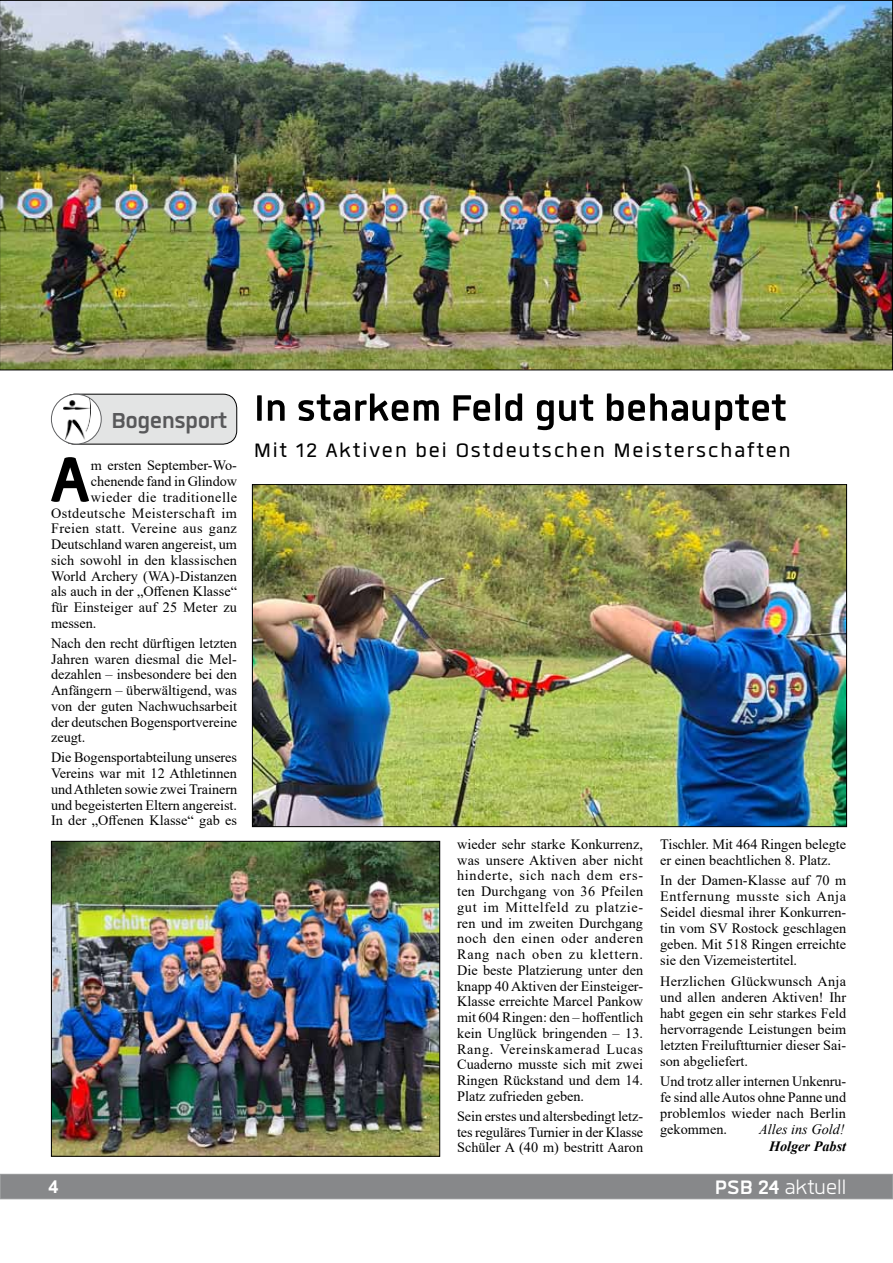
<style>
.page{position:relative;width:893px;height:1263px;background:#fff}
.page>*{position:absolute;margin:0;border:0;box-sizing:border-box;transform-origin:0 0}
.t1{font:700 89.4px "Quan";color:#000}
.t2{font:700 51px "Quan";color:#000}
.t3{font:27px "Quan";letter-spacing:.07em;color:#000}
.t4{font:27px "Quan";color:#fff}
.t5{font:700 18px "Arial";color:#fff}
.t6{font:14.25px/15.8px "Times New Roman";color:#000;text-align:justify}
.t7{font:14.25px "Times New Roman";letter-spacing:.03em;color:#000}
.t8{font:14.25px "Times New Roman";letter-spacing:.035em;color:#000}
.t9{font:italic 14.25px "Times New Roman";color:#000}
.t10{font:italic 700 14.25px "Times New Roman";color:#000}
.s1{font-weight:700}
</style>
<div class="page">
<div style="left:0;top:1174px;width:893px;height:25px;background:#87888a"></div>
<div style="left:0;top:1174px;width:893px;height:25px;border:1px solid #9c9e9f"></div>
<div style="left:61px;top:394px;width:176px;height:50px;background:#e3e4e4;border-radius:14px"></div>
<div style="left:61px;top:394px;width:176px;height:50px;border:1px solid #000;border-radius:14px"></div>
<div style="left:51px;top:394px;width:50px;height:50px;background:#fff;border-radius:50%"></div>
<div style="left:51px;top:394px;width:51px;height:50px;border:1px solid #606163;border-radius:50%"></div>
<img style="left:64px;top:398px;width:27px;height:42px">
<img style="left:2px;top:2px;width:889px;height:366px">
<img style="left:53px;top:843px;width:385px;height:312px">
<div style="left:51px;top:841px;width:389px;height:316px;border:1px solid #000"></div>
<img style="left:254px;top:486px;width:591px;height:339px">
<h2 class="t2" style="left:112px;top:383px;width:677px"><sub>Bogensport</sub> In starkem Feld gut behauptet</h2>
<h1 class="t1" style="left:50px;top:436px;width:41px">A</h1>
<p class="t6" style="left:91px;top:457px;width:148px">m ersten September-Wo-</p>
<p class="t6" style="left:91px;top:473px;width:148px">chenende fand in Glindow</p>
<p class="t7" style="left:91px;top:487px;width:148px">wieder die traditionelle</p>
<p class="t8" style="left:51px;top:503px;width:188px">Ostdeutsche Meisterschaft im</p>
<p class="t7" style="left:51px;top:518px;width:187px">Freien statt. Vereine aus ganz</p>
<p class="t6" style="left:51px;top:536px;width:188px">Deutschland waren angereist, um</p>
<p class="t6" style="left:51px;top:552px;width:188px">sich sowohl in den klassischen</p>
<p class="t6" style="left:51px;top:567px;width:188px">World Archery (WA)-Distanzen</p>
<p class="t6" style="left:51px;top:583px;width:188px">als auch in der „Offenen Klasse“</p>
<p class="t6" style="left:51px;top:599px;width:188px">für Einsteiger auf 25 Meter zu</p>
<p class="t6" style="left:51px;top:615px;width:47px">messen.</p>
<p class="t6" style="left:51px;top:635px;width:188px">Nach den recht dürftigen letzten Jahren waren diesmal die Mel&shy;dezahlen – insbesondere bei den Anfängern – überwältigend, was von der guten Nachwuchsarbeit der deutschen Bogensportvereine zeugt.</p>
<p class="t6" style="left:51px;top:749px;width:188px">Die Bogensportabteilung unseres Vereins war mit 12 Athletinnen und Athleten sowie zwei Trainern und begeisterten Eltern angereist.<br>In der „Offenen Klasse“ gab es</p>
<h3 class="t3" style="left:254px;top:438px;width:538px">Mit 12 Aktiven bei Ostdeutschen Meisterschaften</h3>
<p class="t6" style="left:457px;top:836px;width:188px">wieder sehr starke Konkurrenz, was unsere Aktiven aber nicht hinderte, sich nach dem ers&shy;ten Durchgang von 36 Pfeilen gut im Mittelfeld zu platzie&shy;ren und im zweiten Durchgang noch den einen oder anderen Rang nach oben zu klettern.<br>Die beste Platzierung unter den knapp 40 Aktiven der Einsteiger-Klasse erreichte Marcel Pankow mit 604 Ringen: den – hoffentlich kein Unglück bringenden – 13.<br>Rang. Vereinskamerad Lucas Cuaderno musste sich mit zwei Ringen Rückstand und dem 14.<br>Platz zufrieden geben.</p>
<p class="t6" style="left:457px;top:1108px;width:188px">Sein erstes und altersbedingt letz&shy;tes reguläres Turnier in der Klasse Schüler A (40 m) bestritt Aaron</p>
<p class="t6" style="left:660px;top:835px;width:188px">Tischler. Mit 464 Ringen belegte er einen beachtlichen 8. Platz.</p>
<p class="t6" style="left:660px;top:872px;width:188px">In der Damen-Klasse auf 70 m Entfernung musste sich Anja Seidel diesmal ihrer Konkurren&shy;tin vom SV Rostock geschlagen geben. Mit 518 Ringen erreichte sie den Vizemeistertitel.</p>
<p class="t6" style="left:660px;top:972px;width:188px">Herzlichen Glückwunsch Anja und allen anderen Aktiven! Ihr habt gegen ein sehr starkes Feld hervorragende Leistungen beim letzten Freiluftturnier dieser Sai&shy;son abgeliefert.</p>
<p class="t6" style="left:660px;top:1073px;width:188px">Und trotz aller internen Unkenru&shy;fe sind alle Autos ohne Panne und problemlos wieder nach Berlin gekommen.</p>
<p class="t9" style="left:759px;top:1120px;width:87px">Alles ins Gold!</p>
<p class="t10" style="left:769px;top:1137px;width:79px">Holger Pabst</p>
<p class="t5" style="left:48px;top:1175px;width:12px">4</p>
<h3 class="t4" style="left:715px;top:1175px;width:133px"><span class="s1">PSB 24</span> aktuell</h3>
</div>
